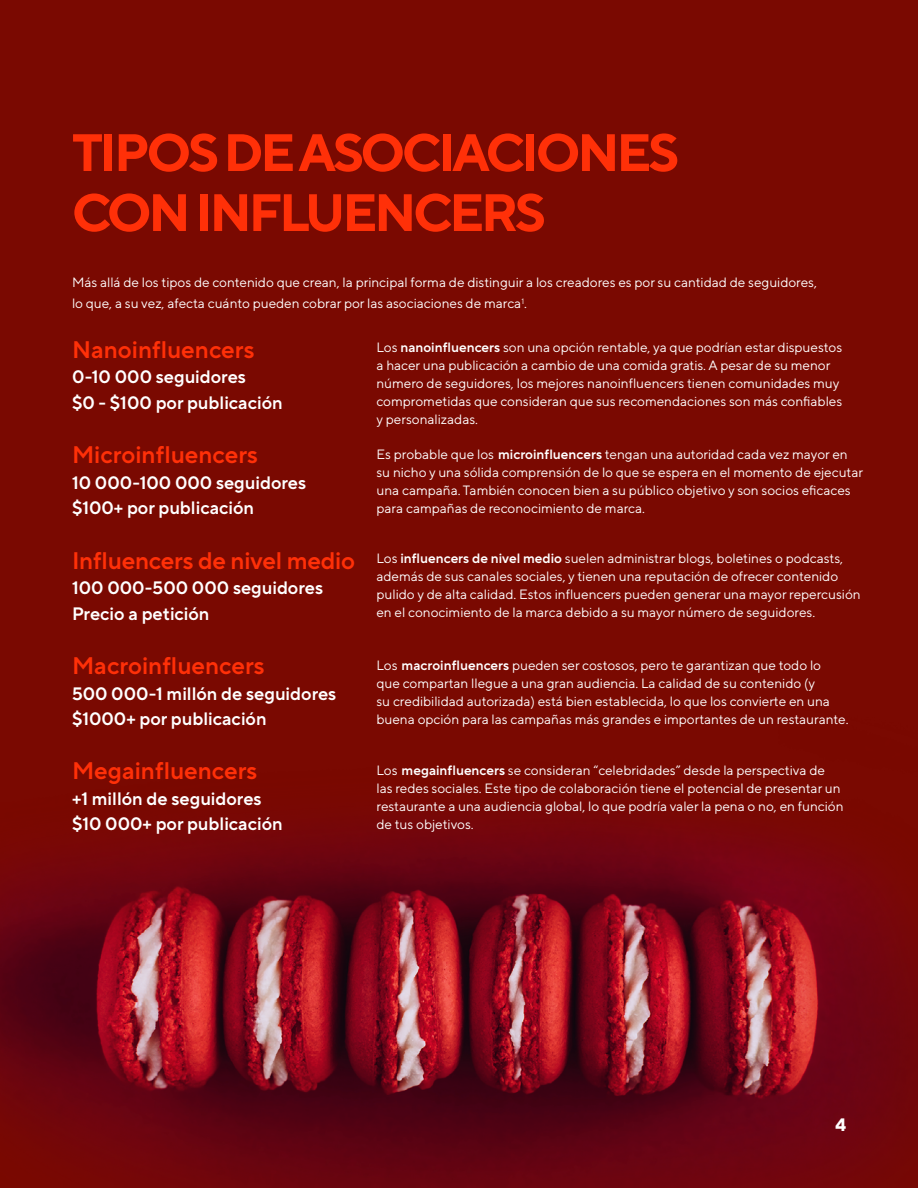
<style>
.page{position:relative;width:918px;height:1188px;background:#fff}
.page>*{position:absolute;margin:0;border:0;box-sizing:border-box;transform-origin:0 0}
.t1{font:700 52.5px/60px "TT Norms Pro";letter-spacing:-.06em;color:#ff3008}
.t2{font:600 24px "TT Norms Pro";color:#ff3008}
.t3{font:600 18px/25.5px "TT Norms Pro";color:#fff}
.t4{font:700 18px "TT Norms Pro";color:#fff}
.t5{font:13.5px/18px "TT Norms Pro";color:#fff}
.s1{font-weight:600}
</style>
<div class="page">
<img style="left:0;top:0;width:918px;height:1188px">
<div style="left:376px;top:446px;width:503px;height:71px;background:#7a0901"></div>
<h1 class="t1" style="left:72px;top:119px;width:608px">TIPOS DE ASOCIACIONES<br>CON INFLUENCERS</h1>
<p class="t5" style="left:72px;top:271px;width:747px;line-height:21px">Más allá de los tipos de contenido que crean, la principal forma de distinguir a los creadores es por su cantidad de seguidores, lo que, a su vez, afecta cuánto pueden cobrar por las asociaciones de marca<sup>1</sup>.</p>
<h2 class="t2" style="left:72px;top:332px;width:184px">Nanoinfluencers</h2>
<h3 class="t3" style="left:72px;top:363px;width:212px">0-10 000 seguidores<br>$0 - $100 por publicación</h3>
<p class="t5" style="left:376px;top:337px;width:467px">Los <span class="s1">nanoinfluencers</span> son una opción rentable, ya que podrían estar dispuestos a hacer una publicación a cambio de una comida gratis. A pesar de su menor número de seguidores, los mejores nanoinfluencers tienen comunidades muy comprometidas que consideran que sus recomendaciones son más confiables y personalizadas.</p>
<h2 class="t2" style="left:72px;top:437px;width:187px">Microinfluencers</h2>
<h3 class="t3" style="left:72px;top:468px;width:236px">10 000-100 000 seguidores $100+ por publicación</h3>
<h2 class="t2" style="left:72px;top:543px;width:284px">Influencers de nivel medio</h2>
<h3 class="t3" style="left:72px;top:574px;width:253px">100 000-500 000 seguidores<br>Precio a petición</h3>
<h2 class="t2" style="left:72px;top:648px;width:194px">Macroinfluencers</h2>
<h3 class="t3" style="left:72px;top:679px;width:266px">500 000-1 millón de seguidores $1000+ por publicación</h3>
<h2 class="t2" style="left:72px;top:753px;width:187px">Megainfluencers</h2>
<h3 class="t3" style="left:72px;top:784px;width:212px">+1 millón de seguidores $10 000+ por publicación</h3>
<p class="t5" style="left:376px;top:444px;width:488px">Es probable que los <span class="s1">microinfluencers</span> tengan una autoridad cada vez mayor en su nicho y una sólida comprensión de lo que se espera en el momento de ejecutar una campaña. También conocen bien a su público objetivo y son socios eficaces para campañas de reconocimiento de marca.</p>
<p class="t5" style="left:376px;top:548px;width:486px">Los <span class="s1">influencers de nivel medio</span> suelen administrar blogs, boletines o podcasts, además de sus canales sociales, y tienen una reputación de ofrecer contenido pulido y de alta calidad. Estos influencers pueden generar una mayor repercusión en el conocimiento de la marca debido a su mayor número de seguidores.</p>
<p class="t5" style="left:376px;top:655px;width:474px">Los <span class="s1">macroinfluencers</span> pueden ser costosos, pero te garantizan que todo lo<br>que compartan llegue a una gran audiencia. La calidad de su contenido (y<br>su credibilidad autorizada) está bien establecida, lo que los convierte en una buena opción para las campañas más grandes e importantes de un restaurante.</p>
<p class="t5" style="left:376px;top:760px;width:469px">Los <span class="s1">megainfluencers</span> se consideran “celebridades” desde la perspectiva de las redes sociales. Este tipo de colaboración tiene el potencial de presentar un restaurante a una audiencia global, lo que podría valer la pena o no, en función de tus objetivos.</p>
<h3 class="t4" style="left:835px;top:1112px;width:12px">4</h3>
</div>
